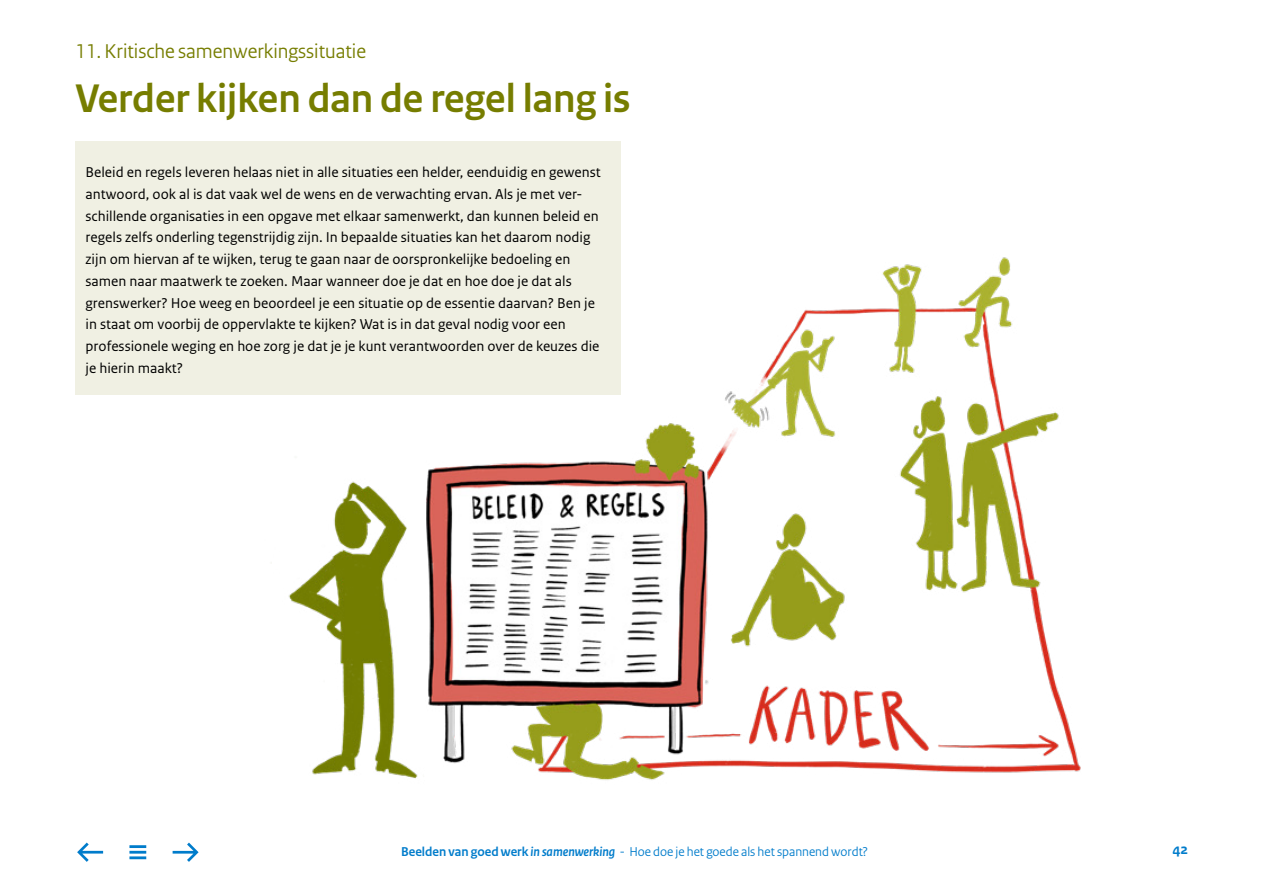
<style>
.page{position:relative;width:1263px;height:893px;background:#fff}
.page>*{position:absolute;margin:0;border:0;box-sizing:border-box;transform-origin:0 0}
.t1{font:700 42px "Rijksoverheid Sans Heading";color:#767d00}
.t2{font:21px "Rijksoverheid Sans Heading";color:#767d00}
.t3{font:15px/21.8px "Rijksoverheid Sans Text";color:#000}
.t4{font:700 15px "Rijksoverheid Sans Text";color:#007ccb}
.t5{font:13.5px "Rijksoverheid Sans Heading";color:#007ccb}
.s1{font-weight:700}
.s2{font-weight:700;font-style:italic}
</style>
<div class="page">
<img style="left:75px;top:141px;width:1006px;height:639px">
<div style="left:75px;top:141px;width:545px;height:253px;background:#f0f0e3"></div>
<svg style="left:77px;top:842px;width:26px;height:20px"></svg>
<svg style="left:173px;top:842px;width:26px;height:20px"></svg>
<hr style="left:129px;top:851px;width:17px;height:3px;background:#007ccb">
<hr style="left:129px;top:845px;width:17px;height:3px;background:#007ccb">
<hr style="left:129px;top:856px;width:17px;height:3px;background:#007ccb">
<h2 class="t2" style="left:75px;top:39px;width:292px">11. Kritische samenwerkingssituatie</h2>
<h1 class="t1" style="left:75px;top:74px;width:557px">Verder kijken dan de regel lang is</h1>
<p class="t3" style="left:86px;top:161px;width:517px">Beleid en regels leveren helaas niet in alle situaties een helder, eenduidig en gewenst antwoord, ook al is dat vaak wel de wens en de verwachting ervan. Als je met ver&shy;schillende organisaties in een opgave met elkaar samenwerkt, dan kunnen beleid en regels zelfs onderling tegenstrijdig zijn. In bepaalde situaties kan het daarom nodig zijn om hiervan af te wijken, terug te gaan naar de oorspronkelijke bedoeling en samen naar maatwerk te zoeken. Maar wanneer doe je dat en hoe doe je dat als grenswerker? Hoe weeg en beoordeel je een situatie op de essentie daarvan? Ben je in staat om voorbij de oppervlakte te kijken? Wat is in dat geval nodig voor een professionele weging en hoe zorg je dat je je kunt verantwoorden over de keuzes die je hierin maakt?</p>
<p class="t5" style="left:401px;top:844px;width:468px"><span class="s1">Beelden van goed werk</span> <span class="s2">in samenwerking</span> - Hoe doe je het goede als het spannend wordt?</p>
<p class="t4" style="left:1172px;top:841px;width:17px">42</p>
</div>
